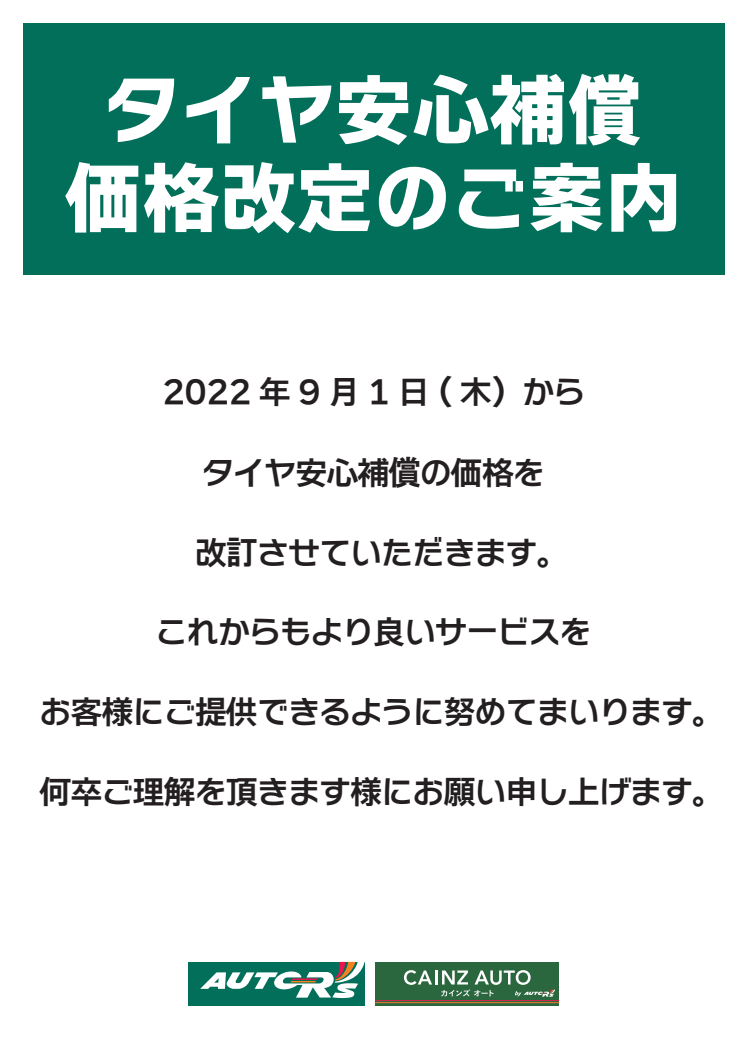
<style>
.page{position:relative;width:746px;height:1049px;background:#fff}
.page>*{position:absolute;margin:0;border:0;box-sizing:border-box;transform-origin:0 0}
.t1{font:77.1px/88.1px "Nitalago Ruika Kyohkan 07";color:#fff;text-align:center}
.t2{font:32.7px "Nitalago Ruika Kyohkan 05";letter-spacing:-.05em;color:#231f20}
.t3{font:32.7px "Nitalago Ruika Kyohkan 05";letter-spacing:.2em;color:#231f20}
.s1{font-family:"HG Soei Kakugothic UB"}
.s2{font-family:"HG Gothic E"}
</style>
<div class="page">
<div style="left:23px;top:23px;width:701px;height:251px;background:#016f5a"></div>
<div style="left:188px;top:962px;width:176px;height:43px;background:#016f5a"></div>
<svg style="left:200px;top:962px;width:164px;height:36px"></svg>
<div style="left:375px;top:962px;width:184px;height:43px;background:#2b673e"></div>
<hr style="left:375px;top:1002px;width:184px;height:1px;background:#e87f2d">
<hr style="left:375px;top:1000px;width:184px;height:1px;background:#d92550">
<svg style="left:404px;top:970px;width:151px;height:27px"></svg>
<h1 class="t1" style="left:65px;top:65px;width:619px">タイヤ安心補<span class="s1">償</span>価格改定のご案内</h1>
<p class="t3" style="left:162px;top:375px;width:425px">2022年9月1日(木）から</p>
<p class="t2" style="left:202px;top:456px;width:345px">タイヤ安心補<span class="s2">償</span>の価格を</p>
<p class="t2" style="left:194px;top:536px;width:376px">改<span class="s2">訂</span>させていただきます。</p>
<p class="t2" style="left:155px;top:615px;width:438px">これからもより良いサービスを</p>
<p class="t2" style="left:39px;top:695px;width:686px">お客様にご提供できるように努めてまいります。</p>
<p class="t2" style="left:39px;top:775px;width:686px">何卒ご理解を頂きます様にお願い申し上げます。</p>
</div>
